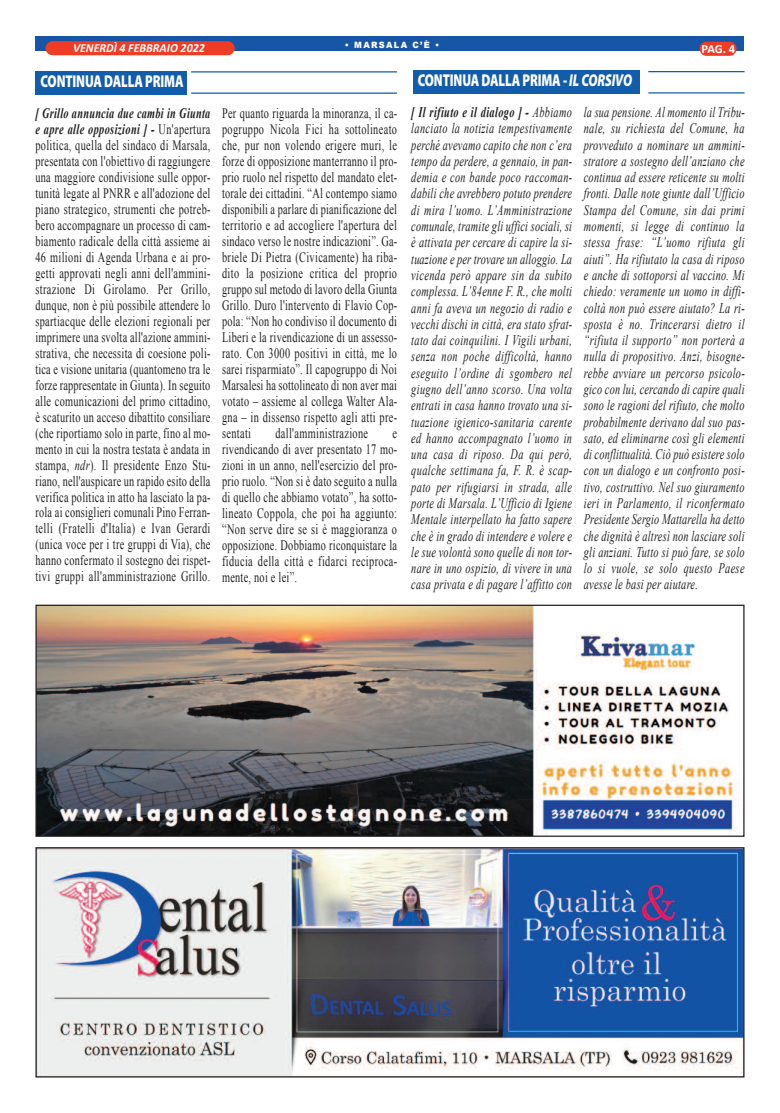
<style>
.page{position:relative;width:780px;height:1113px;background:#fff}
.page>*{position:absolute;margin:0;border:0;box-sizing:border-box;transform-origin:0 0}
.t1{font:900 17.25px "Myriad Pro";letter-spacing:-.01em;color:#fff;scale:.74 1}
.t2{font:italic 14.62px/16.2px "Times New Roman";letter-spacing:.025em;color:#231f20;text-align:justify;scale:.7 1}
.t3{font:14.38px/16px "Times New Roman";letter-spacing:.035em;color:#231f20;text-align:justify;scale:.72 1}
.t4{font:700 12.5px "Calibri";color:#fff}
.t5{font:italic 700 12.38px "Calibri";color:#fff;scale:.96 1}
.t6{font:900 8.62px "Arial";letter-spacing:.15em;color:#fff;scale:.96 1}
.s1{font-style:italic}
.s2{font-weight:700}
.s3{font-weight:700;font-style:italic}
</style>
<div class="page">
<div style="left:35px;top:36px;width:709px;height:14px;background:#1755a6"></div>
<div style="left:699px;top:42px;width:37px;height:14px;background:#ef3c25;border-radius:7px"></div>
<div style="left:46px;top:41px;width:189px;height:14px;background:#ef3c25;border-radius:7px"></div>
<img style="left:37px;top:849px;width:705px;height:226px">
<div style="left:35px;top:847px;width:709px;height:230px;border:1px solid #231f20"></div>
<img style="left:37px;top:606px;width:702px;height:229px">
<div style="left:35px;top:604px;width:709px;height:233px;border:1px solid #231f20"></div>
<hr style="left:648px;top:71px;width:96px;height:1px;background:#115cab">
<hr style="left:648px;top:92px;width:96px;height:1px;background:#115cab">
<div style="left:412px;top:70px;width:227px;height:24px;background:#115cab"></div>
<hr style="left:191px;top:71px;width:206px;height:1px;background:#115cab">
<hr style="left:191px;top:92px;width:206px;height:2px;background:#115cab">
<div style="left:35px;top:71px;width:152px;height:23px;background:#115cab"></div>
<p class="t6" style="left:345px;top:39px;width:100px">• MARSALA C’È •</p>
<p class="t1" style="left:417px;top:74px;width:291px">CONTINUA DALLA PRIMA - <span class="s1">IL CORSIVO</span></p>
<p class="t2" style="left:411px;top:104px;width:231px"><span class="s2">[ Il rifiuto e il dialogo ] -</span> Abbiamo lanciato la notizia tempestivamente perché avevamo capito che non c’era tempo da perdere, a gennaio, in pan&shy;demia e con bande poco raccoman&shy;dabili che avrebbero potuto prendere di mira l’uomo. L’Amministrazione comunale, tramite gli uffici sociali, si è attivata per cercare di capire la si&shy;tuazione e per trovare un alloggio. La vicenda però appare sin da subito complessa. L’84enne F. R., che molti anni fa aveva un negozio di radio e vecchi dischi in città, era stato sfrat&shy;tato dai coinquilini. I Vigili urbani, senza non poche difficoltà, hanno eseguito l’ordine di sgombero nel giugno dell’anno scorso. Una volta entrati in casa hanno trovato una si&shy;tuazione igienico-sanitaria carente ed hanno accompagnato l’uomo in una casa di riposo. Da qui però, qualche settimana fa, F. R. è scap&shy;pato per rifugiarsi in strada, alle porte di Marsala. L’Ufficio di Igiene Mentale interpellato ha fatto sapere che è in grado di intendere e volere e le sue volontà sono quelle di non tor&shy;nare in uno ospizio, di vivere in una casa privata e di pagare l’affitto con</p>
<p class="t2" style="left:583px;top:104px;width:231px">la sua pensione. Al momento il Tribu&shy;nale, su richiesta del Comune, ha provveduto a nominare un ammini&shy;stratore a sostegno dell’anziano che continua ad essere reticente su molti fronti. Dalle note giunte dall’Ufficio Stampa del Comune, sin dai primi momenti, si legge di continuo la stessa frase: “L’uomo rifiuta gli aiuti”. Ha rifiutato la casa di riposo e anche di sottoporsi al vaccino. Mi chiedo: veramente un uomo in diffi&shy;coltà non può essere aiutato? La ri&shy;sposta è no. Trincerarsi dietro il “rifiuta il supporto” non porterà a nulla di propositivo. Anzi, bisogne&shy;rebbe avviare un percorso psicolo&shy;gico con lui, cercando di capire quali sono le ragioni del rifiuto, che molto probabilmente derivano dal suo pas&shy;sato, ed eliminarne così gli elementi di conflittualità. Ciò può esistere solo con un dialogo e un confronto posi&shy;tivo, costruttivo. Nel suo giuramento ieri in Parlamento, il riconfermato Presidente Sergio Mattarella ha detto che dignità è altresì non lasciare soli gli anziani. Tutto si può fare, se solo lo si vuole, se solo questo Paese avesse le basi per aiutare.</p>
<p class="t5" style="left:73px;top:43px;width:139px">VENERDÌ 4 FEBBRAIO 2022</p>
<p class="t4" style="left:701px;top:44px;width:35px">PAG. 4</p>
<p class="t1" style="left:40px;top:74px;width:195px">CONTINUA DALLA PRIMA</p>
<p class="t3" style="left:35px;top:105px;width:245px"><span class="s3">[ Grillo annuncia due cambi in Giunta e apre alle opposizioni ] -</span> Un'apertura politica, quella del sindaco di Marsala, presentata con l'obiettivo di raggiungere una maggiore condivisione sulle oppor&shy;tunità legate al PNRR e all'adozione del piano strategico, strumenti che potreb&shy;bero accompagnare un processo di cam&shy;biamento radicale della città assieme ai 46 milioni di Agenda Urbana e ai pro&shy;getti approvati negli anni dell'ammini&shy;strazione Di Girolamo. Per Grillo, dunque, non è più possibile attendere lo spartiacque delle elezioni regionali per imprimere una svolta all'azione ammini&shy;strativa, che necessita di coesione poli&shy;tica e visione unitaria (quantomeno tra le forze rappresentate in Giunta). In seguito alle comunicazioni del primo cittadino, è scaturito un acceso dibattito consiliare (che riportiamo solo in parte, fino al mo&shy;mento in cui la nostra testata è andata in stampa, <span class="s1">ndr</span>). Il presidente Enzo Stu&shy;riano, nell'auspicare un rapido esito della verifica politica in atto ha lasciato la pa&shy;rola ai consiglieri comunali Pino Ferran&shy;telli (Fratelli d'Italia) e Ivan Gerardi (unica voce per i tre gruppi di Via), che hanno confermato il sostegno dei rispet&shy;tivi gruppi all'amministrazione Grillo.</p>
<p class="t3" style="left:222px;top:105px;width:245px">Per quanto riguarda la minoranza, il ca&shy;pogruppo Nicola Fici ha sottolineato che, pur non volendo erigere muri, le forze di opposizione manterranno il pro&shy;prio ruolo nel rispetto del mandato elet&shy;torale dei cittadini. “Al contempo siamo disponibili a parlare di pianificazione del territorio e ad accogliere l'apertura del sindaco verso le nostre indicazioni”. Ga&shy;briele Di Pietra (Civicamente) ha riba&shy;dito la posizione critica del proprio gruppo sul metodo di lavoro della Giunta Grillo. Duro l'intervento di Flavio Cop&shy;pola: “Non ho condiviso il documento di Liberi e la rivendicazione di un assesso&shy;rato. Con 3000 positivi in città, me lo sarei risparmiato”. Il capogruppo di Noi Marsalesi ha sottolineato di non aver mai votato – assieme al collega Walter Ala&shy;gna – in dissenso rispetto agli atti pre&shy;sentati</p>
<p class="t3" style="left:275px;top:425px;width:130px">dall'amministrazione</p>
<p class="t3" style="left:222px;top:425px;width:245px;text-indent:170px">e rivendicando di aver presentato 17 mo&shy;zioni in un anno, nell'esercizio del pro&shy;prio ruolo. “Non si è dato seguito a nulla di quello che abbiamo votato”, ha sotto&shy;lineato Coppola, che poi ha aggiunto: “Non serve dire se si è maggioranza o opposizione. Dobbiamo riconquistare la fiducia della città e fidarci reciproca&shy;mente, noi e lei”.</p>
</div>
